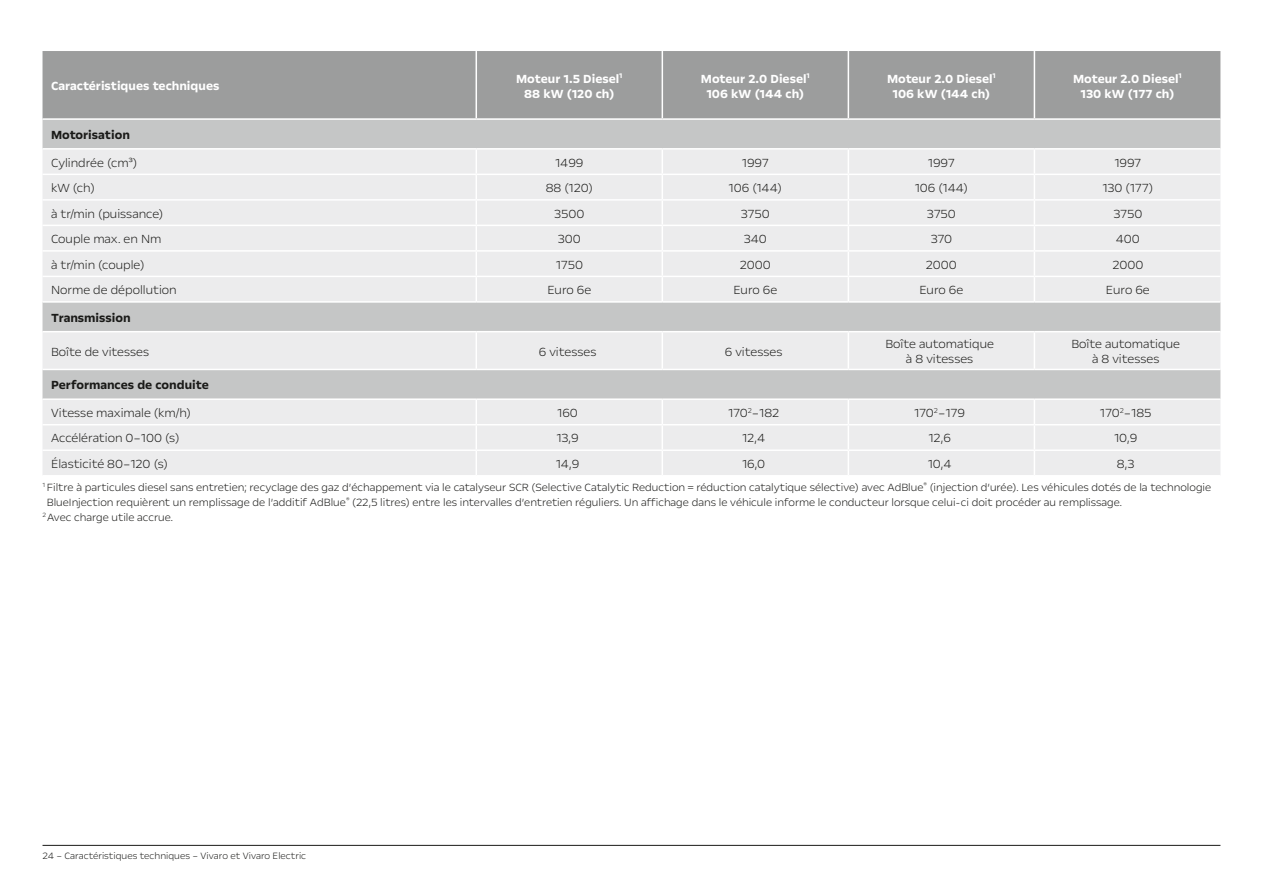
<style>
.page{position:relative;width:1263px;height:893px;background:#fff}
.page>*{position:absolute;margin:0;border:0;box-sizing:border-box;transform-origin:0 0}
.t1{font:300 13.5px/15px "Opel Next";color:#1a1a18;text-align:center}
.t2{font:700 13.5px/15px "Opel Next";color:#fff;text-align:center}
.t3{font:700 13.5px "Opel Next";color:#1a1a18}
.t4{font:300 12px "Opel Next";color:#1a1a18}
.t5{font:300 10.5px "Opel Next";color:#1a1a18}
</style>
<div class="page">
<hr style="left:43px;top:845px;width:1177px;height:1px;background:#1a1a18">
<div style="left:43px;top:51px;width:1177px;height:67px;background:#9c9d9d"></div>
<div style="left:43px;top:120px;width:1177px;height:28px;background:#c5c6c6"></div>
<svg style="left:43px;top:150px;width:1177px;height:325px;background:#e5e5e6"></svg>
<hr style="left:475px;top:51px;width:2px;height:67px;background:#fff">
<hr style="left:661px;top:51px;width:2px;height:67px;background:#fff">
<hr style="left:848px;top:51px;width:1px;height:67px;background:#fff">
<hr style="left:1034px;top:51px;width:1px;height:67px;background:#fff">
<hr style="left:475px;top:150px;width:2px;height:24px;background:#fff">
<hr style="left:661px;top:150px;width:2px;height:24px;background:#fff">
<hr style="left:475px;top:175px;width:2px;height:24px;background:#fff">
<hr style="left:661px;top:175px;width:2px;height:24px;background:#fff">
<hr style="left:475px;top:201px;width:2px;height:24px;background:#fff">
<hr style="left:661px;top:201px;width:2px;height:24px;background:#fff">
<hr style="left:475px;top:226px;width:2px;height:24px;background:#fff">
<hr style="left:661px;top:226px;width:2px;height:24px;background:#fff">
<hr style="left:475px;top:252px;width:2px;height:24px;background:#fff">
<hr style="left:661px;top:252px;width:2px;height:24px;background:#fff">
<hr style="left:475px;top:277px;width:2px;height:24px;background:#fff">
<hr style="left:661px;top:277px;width:2px;height:24px;background:#fff">
<svg style="left:848px;top:150px;width:1px;height:151px"></svg>
<svg style="left:1034px;top:150px;width:1px;height:151px"></svg>
<hr style="left:475px;top:332px;width:2px;height:37px;background:#fff">
<hr style="left:661px;top:332px;width:2px;height:37px;background:#fff">
<hr style="left:848px;top:332px;width:1px;height:37px;background:#fff">
<hr style="left:1034px;top:332px;width:1px;height:37px;background:#fff">
<hr style="left:475px;top:400px;width:2px;height:24px;background:#fff">
<hr style="left:661px;top:400px;width:2px;height:24px;background:#fff">
<hr style="left:475px;top:425px;width:2px;height:24px;background:#fff">
<hr style="left:661px;top:425px;width:2px;height:24px;background:#fff">
<hr style="left:475px;top:451px;width:2px;height:24px;background:#fff">
<hr style="left:661px;top:451px;width:2px;height:24px;background:#fff">
<svg style="left:848px;top:400px;width:1px;height:75px"></svg>
<svg style="left:1034px;top:400px;width:1px;height:75px"></svg>
<hr style="left:43px;top:174px;width:433px;height:1px;background:#fff">
<hr style="left:476px;top:174px;width:186px;height:1px;background:#fff">
<hr style="left:662px;top:174px;width:186px;height:1px;background:#fff">
<hr style="left:848px;top:174px;width:186px;height:1px;background:#fff">
<hr style="left:1034px;top:174px;width:186px;height:1px;background:#fff">
<hr style="left:43px;top:199px;width:433px;height:2px;background:#fff">
<hr style="left:476px;top:199px;width:186px;height:2px;background:#fff">
<hr style="left:662px;top:199px;width:186px;height:2px;background:#fff">
<hr style="left:848px;top:199px;width:186px;height:2px;background:#fff">
<hr style="left:1034px;top:199px;width:186px;height:2px;background:#fff">
<hr style="left:43px;top:225px;width:433px;height:1px;background:#fff">
<hr style="left:476px;top:225px;width:186px;height:1px;background:#fff">
<hr style="left:662px;top:225px;width:186px;height:1px;background:#fff">
<hr style="left:848px;top:225px;width:186px;height:1px;background:#fff">
<hr style="left:1034px;top:225px;width:186px;height:1px;background:#fff">
<hr style="left:43px;top:250px;width:433px;height:2px;background:#fff">
<hr style="left:476px;top:250px;width:186px;height:2px;background:#fff">
<hr style="left:662px;top:250px;width:186px;height:2px;background:#fff">
<hr style="left:848px;top:250px;width:186px;height:2px;background:#fff">
<hr style="left:1034px;top:250px;width:186px;height:2px;background:#fff">
<hr style="left:43px;top:276px;width:433px;height:1px;background:#fff">
<hr style="left:476px;top:276px;width:186px;height:1px;background:#fff">
<hr style="left:662px;top:276px;width:186px;height:1px;background:#fff">
<hr style="left:848px;top:276px;width:186px;height:1px;background:#fff">
<hr style="left:1034px;top:276px;width:186px;height:1px;background:#fff">
<hr style="left:43px;top:301px;width:433px;height:2px;background:#fff">
<hr style="left:476px;top:301px;width:186px;height:2px;background:#fff">
<hr style="left:662px;top:301px;width:186px;height:2px;background:#fff">
<hr style="left:848px;top:301px;width:186px;height:2px;background:#fff">
<hr style="left:1034px;top:301px;width:186px;height:2px;background:#fff">
<hr style="left:43px;top:331px;width:433px;height:1px;background:#fff">
<hr style="left:476px;top:331px;width:186px;height:1px;background:#fff">
<hr style="left:662px;top:331px;width:186px;height:1px;background:#fff">
<hr style="left:848px;top:331px;width:186px;height:1px;background:#fff">
<hr style="left:1034px;top:331px;width:186px;height:1px;background:#fff">
<hr style="left:43px;top:369px;width:433px;height:1px;background:#fff">
<hr style="left:476px;top:369px;width:186px;height:1px;background:#fff">
<hr style="left:662px;top:369px;width:186px;height:1px;background:#fff">
<hr style="left:848px;top:369px;width:186px;height:1px;background:#fff">
<hr style="left:1034px;top:369px;width:186px;height:1px;background:#fff">
<hr style="left:43px;top:398px;width:433px;height:2px;background:#fff">
<hr style="left:476px;top:398px;width:186px;height:2px;background:#fff">
<hr style="left:662px;top:398px;width:186px;height:2px;background:#fff">
<hr style="left:848px;top:398px;width:186px;height:2px;background:#fff">
<hr style="left:1034px;top:398px;width:186px;height:2px;background:#fff">
<hr style="left:43px;top:424px;width:433px;height:1px;background:#fff">
<hr style="left:476px;top:424px;width:186px;height:1px;background:#fff">
<hr style="left:662px;top:424px;width:186px;height:1px;background:#fff">
<hr style="left:848px;top:424px;width:186px;height:1px;background:#fff">
<hr style="left:1034px;top:424px;width:186px;height:1px;background:#fff">
<hr style="left:43px;top:449px;width:433px;height:2px;background:#fff">
<hr style="left:476px;top:449px;width:186px;height:2px;background:#fff">
<hr style="left:662px;top:449px;width:186px;height:2px;background:#fff">
<hr style="left:848px;top:449px;width:186px;height:2px;background:#fff">
<hr style="left:1034px;top:449px;width:186px;height:2px;background:#fff">
<p class="t2" style="left:51px;top:78px;width:170px">Caractéristiques techniques</p>
<p class="t2" style="left:516px;top:71px;width:108px">Moteur 1.5 Diesel<sup>1<br></sup>88 kW (120 ch)</p>
<p class="t2" style="left:701px;top:71px;width:110px">Moteur 2.0 Diesel<sup>1<br></sup>106 kW (144 ch)</p>
<p class="t2" style="left:887px;top:71px;width:110px">Moteur 2.0 Diesel<sup>1<br></sup>106 kW (144 ch)</p>
<p class="t2" style="left:1073px;top:71px;width:110px">Moteur 2.0 Diesel<sup>1<br></sup>130 kW (177 ch)</p>
<p class="t3" style="left:51px;top:126px;width:80px">Motorisation</p>
<p class="t1" style="left:51px;top:154px;width:88px">Cylindrée (cm³)</p>
<p class="t1" style="left:555px;top:154px;width:30px">1499</p>
<p class="t1" style="left:742px;top:154px;width:28px">1997</p>
<p class="t1" style="left:928px;top:154px;width:28px">1997</p>
<p class="t1" style="left:1114px;top:154px;width:28px">1997</p>
<p class="t1" style="left:51px;top:180px;width:45px">kW (ch)</p>
<p class="t1" style="left:546px;top:180px;width:49px">88 (120)</p>
<p class="t1" style="left:729px;top:180px;width:55px">106 (144)</p>
<p class="t1" style="left:915px;top:180px;width:55px">106 (144)</p>
<p class="t1" style="left:1102px;top:180px;width:52px">130 (177)</p>
<p class="t1" style="left:51px;top:205px;width:114px">à tr/min (puissance)</p>
<p class="t1" style="left:554px;top:205px;width:32px">3500</p>
<p class="t1" style="left:741px;top:205px;width:30px">3750</p>
<p class="t1" style="left:927px;top:205px;width:30px">3750</p>
<p class="t1" style="left:1113px;top:205px;width:30px">3750</p>
<p class="t1" style="left:51px;top:231px;width:112px">Couple max. en Nm</p>
<p class="t1" style="left:558px;top:231px;width:24px">300</p>
<p class="t1" style="left:744px;top:231px;width:24px">340</p>
<p class="t1" style="left:931px;top:231px;width:23px">370</p>
<p class="t1" style="left:1116px;top:231px;width:25px">400</p>
<p class="t1" style="left:51px;top:256px;width:95px">à tr/min (couple)</p>
<p class="t1" style="left:556px;top:256px;width:29px">1750</p>
<p class="t1" style="left:740px;top:256px;width:32px">2000</p>
<p class="t1" style="left:926px;top:256px;width:32px">2000</p>
<p class="t1" style="left:1112px;top:256px;width:32px">2000</p>
<p class="t1" style="left:51px;top:282px;width:127px">Norme de dépollution</p>
<p class="t1" style="left:547px;top:282px;width:45px">Euro 6e</p>
<p class="t1" style="left:733px;top:282px;width:45px">Euro 6e</p>
<p class="t1" style="left:919px;top:282px;width:45px">Euro 6e</p>
<p class="t1" style="left:1106px;top:282px;width:45px">Euro 6e</p>
<p class="t3" style="left:51px;top:309px;width:81px">Transmission</p>
<p class="t1" style="left:51px;top:343px;width:100px">Boîte de vitesses</p>
<p class="t1" style="left:539px;top:343px;width:59px">6 vitesses</p>
<p class="t1" style="left:725px;top:343px;width:59px">6 vitesses</p>
<p class="t1" style="left:885px;top:336px;width:110px">Boîte automatique à 8 vitesses</p>
<p class="t1" style="left:1071px;top:336px;width:110px">Boîte automatique à 8 vitesses</p>
<p class="t3" style="left:51px;top:377px;width:159px">Performances de conduite</p>
<p class="t1" style="left:51px;top:405px;width:141px">Vitesse maximale (km/h)</p>
<p class="t1" style="left:557px;top:405px;width:22px">160</p>
<p class="t1" style="left:728px;top:405px;width:53px">170<sup>2</sup>–182</p>
<p class="t1" style="left:914px;top:405px;width:53px">170<sup>2</sup>–179</p>
<p class="t1" style="left:1100px;top:405px;width:53px">170<sup>2</sup>–185</p>
<p class="t1" style="left:51px;top:430px;width:130px">Accélération 0–100 (s)</p>
<p class="t1" style="left:556px;top:430px;width:24px">13,9</p>
<p class="t1" style="left:742px;top:430px;width:25px">12,4</p>
<p class="t1" style="left:928px;top:430px;width:24px">12,6</p>
<p class="t1" style="left:1114px;top:430px;width:25px">10,9</p>
<p class="t1" style="left:51px;top:456px;width:119px">Élasticité 80–120 (s)</p>
<p class="t1" style="left:556px;top:456px;width:25px">14,9</p>
<p class="t1" style="left:742px;top:456px;width:25px">16,0</p>
<p class="t1" style="left:928px;top:456px;width:25px">10,4</p>
<p class="t1" style="left:1117px;top:456px;width:19px">8,3</p>
<p class="t4" style="left:43px;top:480px;width:1170px"><sup>1</sup> Filtre à particules diesel sans entretien; recyclage des gaz d’échappement via le catalyseur SCR (Selective Catalytic Reduction = réduction catalytique sélective) avec AdBlue<sup>®</sup> (injection d’urée). Les véhicules dotés de la technologie</p>
<p class="t4" style="left:47px;top:495px;width:1077px">BlueInjection requièrent un remplissage de l’additif AdBlue<sup>®</sup> (22,5 litres) entre les intervalles d’entretien réguliers. Un affichage dans le véhicule informe le conducteur lorsque celui-ci doit procéder au remplissage.</p>
<p class="t4" style="left:43px;top:510px;width:132px"><sup>2</sup> Avec charge utile accrue.</p>
<p class="t5" style="left:43px;top:849px;width:265px">24 – Caractéristiques techniques – Vivaro et Vivaro Electric</p>
</div>
